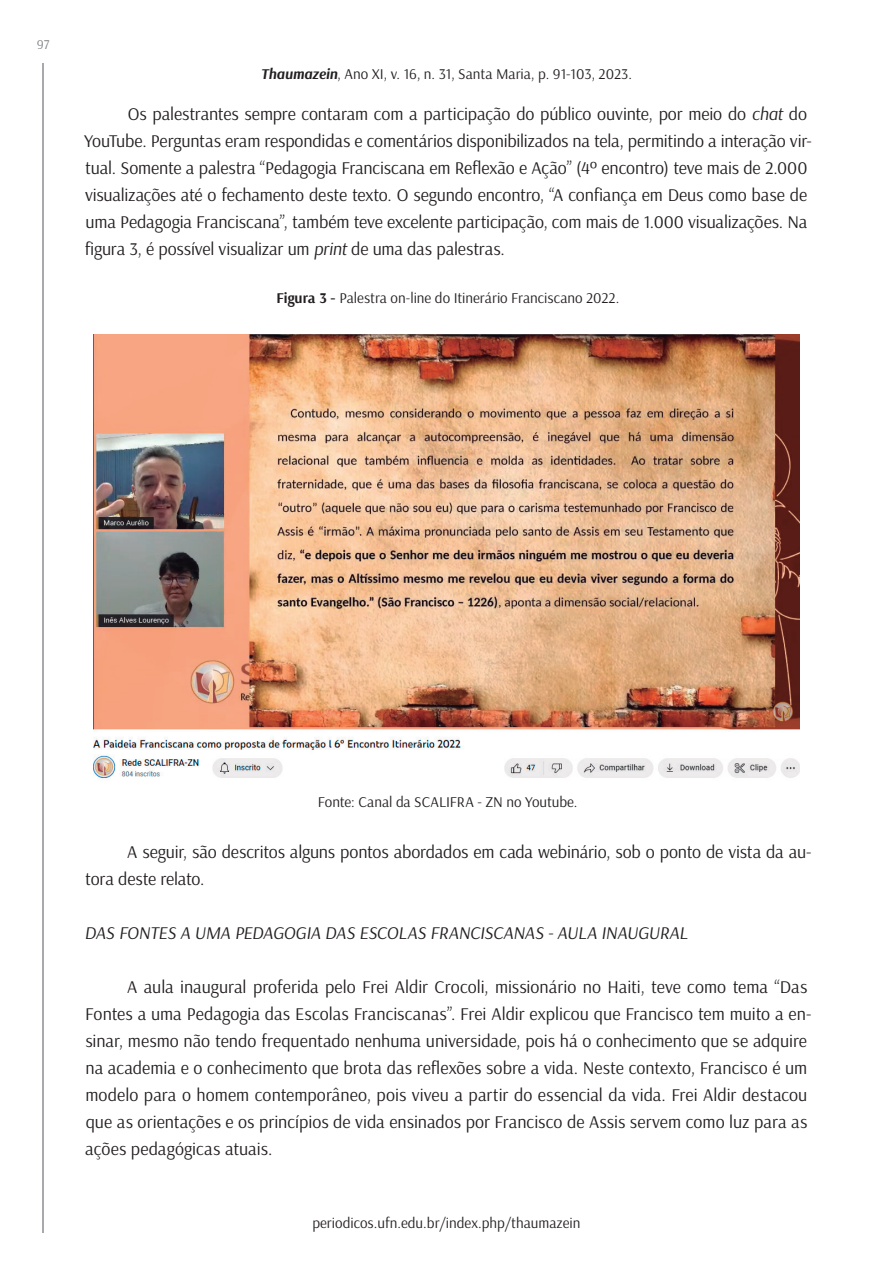
<style>
.page{position:relative;width:893px;height:1263px;background:#fff}
.page>*{position:absolute;margin:0;border:0;box-sizing:border-box;transform-origin:0 0}
.t1{font:18px/27px "Arsenal";letter-spacing:-.005em;color:#231f20}
.t2{font:italic 18px "Arsenal";letter-spacing:-.015em;color:#231f20}
.t3{font:15px "Arsenal";color:#231f20}
.t4{font:13.5px "Arsenal";color:#808285}
.s1{font-weight:700;font-style:italic}
.s2{font-style:italic}
.s3{font-weight:700}
</style>
<div class="page">
<hr style="left:43px;top:64px;width:1px;height:1169px;background:#a8a9ad">
<img style="left:93px;top:335px;width:706px;height:444px">
<p class="t4" style="left:37px;top:36px;width:14px">97</p>
<p class="t3" style="left:261px;top:65px;width:373px"><span class="s1">Thaumazein</span>, Ano XI, v. 16, n. 31, Santa Maria, p. 91-103, 2023.</p>
<p class="t1" style="left:84px;top:100px;width:729px;text-indent:44px">Os palestrantes sempre contaram com a participação do público ouvinte, por meio do <span class="s2">chat</span> do YouTube. Perguntas eram respondidas e comentários disponibilizados na tela, permitindo a interação vir&shy;tual. Somente a palestra “Pedagogia Franciscana em Reflexão e Ação” (4º encontro) teve mais de 2.000 visualizações até o fechamento deste texto. O segundo encontro, “A confiança em Deus como base de uma Pedagogia Franciscana”, também teve excelente participação, com mais de 1.000 visualizações. Na figura 3, é possível visualizar um <span class="s2">print</span> de uma das palestras.</p>
<p class="t3" style="left:276px;top:289px;width:344px"><span class="s3">Figura 3 -</span> Palestra on-line do Itinerário Franciscano 2022.</p>
<p class="t3" style="left:318px;top:793px;width:261px">Fonte: Canal da SCALIFRA - ZN no Youtube.</p>
<p class="t1" style="left:85px;top:838px;width:728px;text-indent:42px">A seguir, são descritos alguns pontos abordados em cada webinário, sob o ponto de vista da au&shy;tora deste relato.</p>
<p class="t2" style="left:85px;top:922px;width:605px">DAS FONTES A UMA PEDAGOGIA DAS ESCOLAS FRANCISCANAS - AULA INAUGURAL</p>
<p class="t1" style="left:85px;top:973px;width:728px;text-indent:42px">A aula inaugural proferida pelo Frei Aldir Crocoli, missionário no Haiti, teve como tema “Das Fontes a uma Pedagogia das Escolas Franciscanas”. Frei Aldir explicou que Francisco tem muito a en&shy;sinar, mesmo não tendo frequentado nenhuma universidade, pois há o conhecimento que se adquire na academia e o conhecimento que brota das reflexões sobre a vida. Neste contexto, Francisco é um modelo para o homem contemporâneo, pois viveu a partir do essencial da vida. Frei Aldir destacou que as orientações e os princípios de vida ensinados por Francisco de Assis servem como luz para as ações pedagógicas atuais.</p>
<p class="t3" style="left:312px;top:1214px;width:270px">periodicos.ufn.edu.br/index.php/thaumazein</p>
</div>
